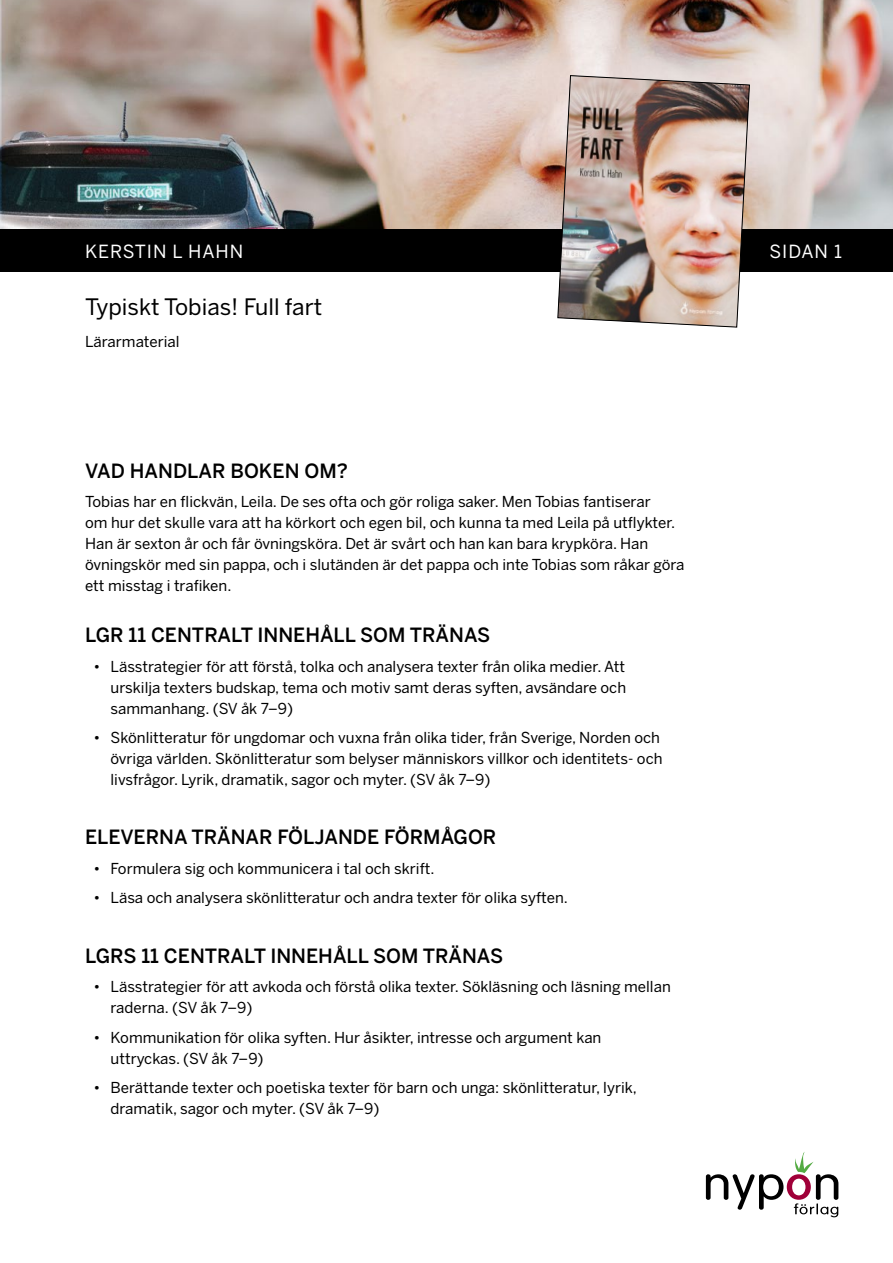
<style>
.page{position:relative;width:893px;height:1263px;background:#fff}
.page>*{position:absolute;margin:0;border:0;box-sizing:border-box;transform-origin:0 0}
.t1{font:22.5px "Benton Sans";color:#000}
.t2{font:500 19.5px "Benton Sans";color:#000}
.t3{font:18px "Benton Sans";letter-spacing:.05em;color:#fff}
.t4{font:15px/21px "Benton Sans";color:#000}
</style>
<div class="page">
<svg style="left:706px;top:1152px;width:132px;height:65px"></svg>
<img style="left:0;top:0;width:893px;height:230px">
<div style="left:0;top:230px;width:893px;height:42px;background:#000"></div>
<img style="left:557px;top:75px;width:193px;height:253px">
<p class="t3" style="left:85px;top:241px;width:160px">KERSTIN L HAHN</p>
<p class="t3" style="left:769px;top:241px;width:74px">SIDAN 1</p>
<h1 class="t1" style="left:85px;top:294px;width:239px">Typiskt Tobias! Full fart</h1>
<p class="t4" style="left:85px;top:331px;width:96px">Lärarmaterial</p>
<h2 class="t2" style="left:85px;top:459px;width:264px">VAD HANDLAR BOKEN OM?</h2>
<p class="t4" style="left:85px;top:491px;width:601px">Tobias har en flickvän, Leila. De ses ofta och gör roliga saker. Men Tobias fantiserar<br>om hur det skulle vara att ha körkort och egen bil, och kunna ta med Leila på utflykter.<br>Han är sexton år och får övningsköra. Det är svårt och han kan bara krypköra. Han övningskör med sin pappa, och i slutänden är det pappa och inte Tobias som råkar göra ett misstag i trafiken.</p>
<h2 class="t2" style="left:85px;top:623px;width:407px">LGR 11 CENTRALT INNEHÅLL SOM TRÄNAS</h2>
<p class="t4" style="left:111px;top:656px;width:517px;text-align:justify;text-indent:-17px">• Lässtrategier för att förstå, tolka och analysera texter från olika medier. Att urskilja texters budskap, tema och motiv samt deras syften, avsändare och sammanhang. (SV åk 7–9)</p>
<p class="t4" style="left:111px;top:727px;width:553px;text-indent:-17px">• Skönlitteratur för ungdomar och vuxna från olika tider, från Sverige, Norden och övriga världen. Skönlitteratur som belyser människors villkor och identitets- och livsfrågor. Lyrik, dramatik, sagor och myter. (SV åk 7–9)</p>
<h2 class="t2" style="left:85px;top:825px;width:413px">ELEVERNA TRÄNAR FÖLJANDE FÖRMÅGOR</h2>
<p class="t4" style="left:94px;top:858px;width:343px">• Formulera sig och kommunicera i tal och skrift.</p>
<p class="t4" style="left:94px;top:887px;width:476px">• Läsa och analysera skönlitteratur och andra texter för olika syften.</p>
<h2 class="t2" style="left:85px;top:943px;width:420px">LGRS 11 CENTRALT INNEHÅLL SOM TRÄNAS</h2>
<p class="t4" style="left:111px;top:976px;width:562px;text-indent:-17px">• Lässtrategier för att avkoda och förstå olika texter. Sökläsning och läsning mellan raderna. (SV åk 7–9)</p>
<p class="t4" style="left:111px;top:1027px;width:492px;text-indent:-17px">• Kommunikation för olika syften. Hur åsikter, intresse och argument kan uttryckas. (SV åk 7–9)</p>
<p class="t4" style="left:111px;top:1077px;width:528px;text-indent:-17px">• Berättande texter och poetiska texter för barn och unga: skönlitteratur, lyrik, dramatik, sagor och myter. (SV åk 7–9)</p>
</div>
